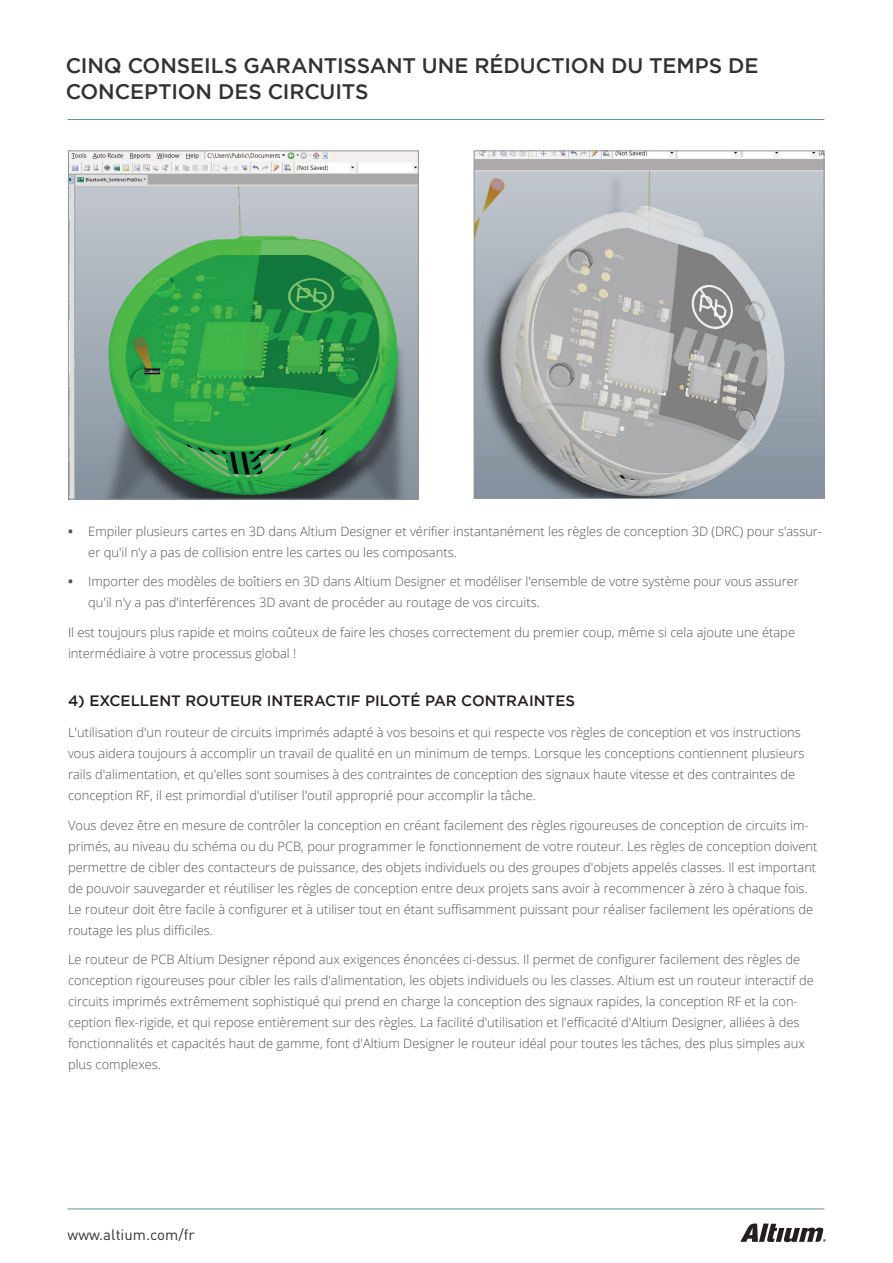
<style>
.page{position:relative;width:893px;height:1263px;background:#fff}
.page>*{position:absolute;margin:0;border:0;box-sizing:border-box;transform-origin:0 0}
.t1{font:500 21px/25.5px "Gotham";letter-spacing:-.005em;color:#323232}
.Heading_1{font:500 15px "Gotham";color:#231f20}
.t2{font:15px "DIN Pro";color:#323232}
.Body_Text{font:300 12.9px/21px "Open Sans";color:#515252}
.s1{font-weight:700}
</style>
<div class="page">
<hr style="left:68px;top:1208px;width:756px;height:1px;background:#5c94a1">
<hr style="left:68px;top:119px;width:756px;height:1px;background:#5c94a1">
<svg style="left:740px;top:1223px;width:86px;height:19px"></svg>
<img style="left:70px;top:152px;width:347px;height:346px">
<div style="left:68px;top:150px;width:351px;height:350px;border:1px solid #919396"></div>
<img style="left:476px;top:152px;width:346px;height:345px">
<div style="left:474px;top:150px;width:350px;height:349px;border:1px solid #919396"></div>
<h1 class="t1" style="left:66px;top:52px;width:694px">CINQ CONSEILS GARANTISSANT UNE RÉDUCTION DU TEMPS DE<br>CONCEPTION DES CIRCUITS</h1>
<p class="Body_Text" style="left:88px;top:520px;width:735px;text-indent:-20px"><span class="s1">•</span> Empiler plusieurs cartes en 3D dans Altium Designer et vérifier instantanément les règles de conception 3D (DRC) pour s'assur&shy;er qu'il n'y a pas de collision entre les cartes ou les composants.</p>
<p class="Body_Text" style="left:88px;top:571px;width:712px;text-indent:-20px"><span class="s1">•</span> Importer des modèles de boîtiers en 3D dans Altium Designer et modéliser l'ensemble de votre système pour vous assurer qu'il n'y a pas d'interférences 3D avant de procéder au routage de vos circuits.</p>
<p class="Body_Text" style="left:68px;top:621px;width:728px">Il est toujours plus rapide et moins coûteux de faire les choses correctement du premier coup, même si cela ajoute une étape intermédiaire à votre processus global !</p>
<p class="Heading_1" style="left:68px;top:692px;width:508px">4) EXCELLENT ROUTEUR INTERACTIF PILOTÉ PAR CONTRAINTES</p>
<p class="Body_Text" style="left:68px;top:722px;width:738px">L'utilisation d'un routeur de circuits imprimés adapté à vos besoins et qui respecte vos règles de conception et vos instructions vous aidera toujours à accomplir un travail de qualité en un minimum de temps. Lorsque les conceptions contiennent plusieurs rails d'alimentation, et qu'elles sont soumises à des contraintes de conception des signaux haute vitesse et des contraintes de conception RF, il est primordial d'utiliser l'outil approprié pour accomplir la tâche.</p>
<p class="Body_Text" style="left:68px;top:814px;width:751px">Vous devez être en mesure de contrôler la conception en créant facilement des règles rigoureuses de conception de circuits im&shy;primés, au niveau du schéma ou du PCB, pour programmer le fonctionnement de votre routeur. Les règles de conception doivent permettre de cibler des contacteurs de puissance, des objets individuels ou des groupes d'objets appelés classes. Il est important de pouvoir sauvegarder et réutiliser les règles de conception entre deux projets sans avoir à recommencer à zéro à chaque fois.<br>Le routeur doit être facile à configurer et à utiliser tout en étant suffisamment puissant pour réaliser facilement les opérations de routage les plus difficiles.</p>
<p class="Body_Text" style="left:68px;top:949px;width:747px">Le routeur de PCB Altium Designer répond aux exigences énoncées ci-dessus. Il permet de configurer facilement des règles de conception rigoureuses pour cibler les rails d'alimentation, les objets individuels ou les classes. Altium est un routeur interactif de circuits imprimés extrêmement sophistiqué qui prend en charge la conception des signaux rapides, la conception RF et la con&shy;ception flex-rigide, et qui repose entièrement sur des règles. La facilité d'utilisation et l'efficacité d'Altium Designer, alliées à des fonctionnalités et capacités haut de gamme, font d'Altium Designer le routeur idéal pour toutes les tâches, des plus simples aux plus complexes.</p>
<p class="t2" style="left:68px;top:1224px;width:129px">www.altium.com/fr</p>
</div>
